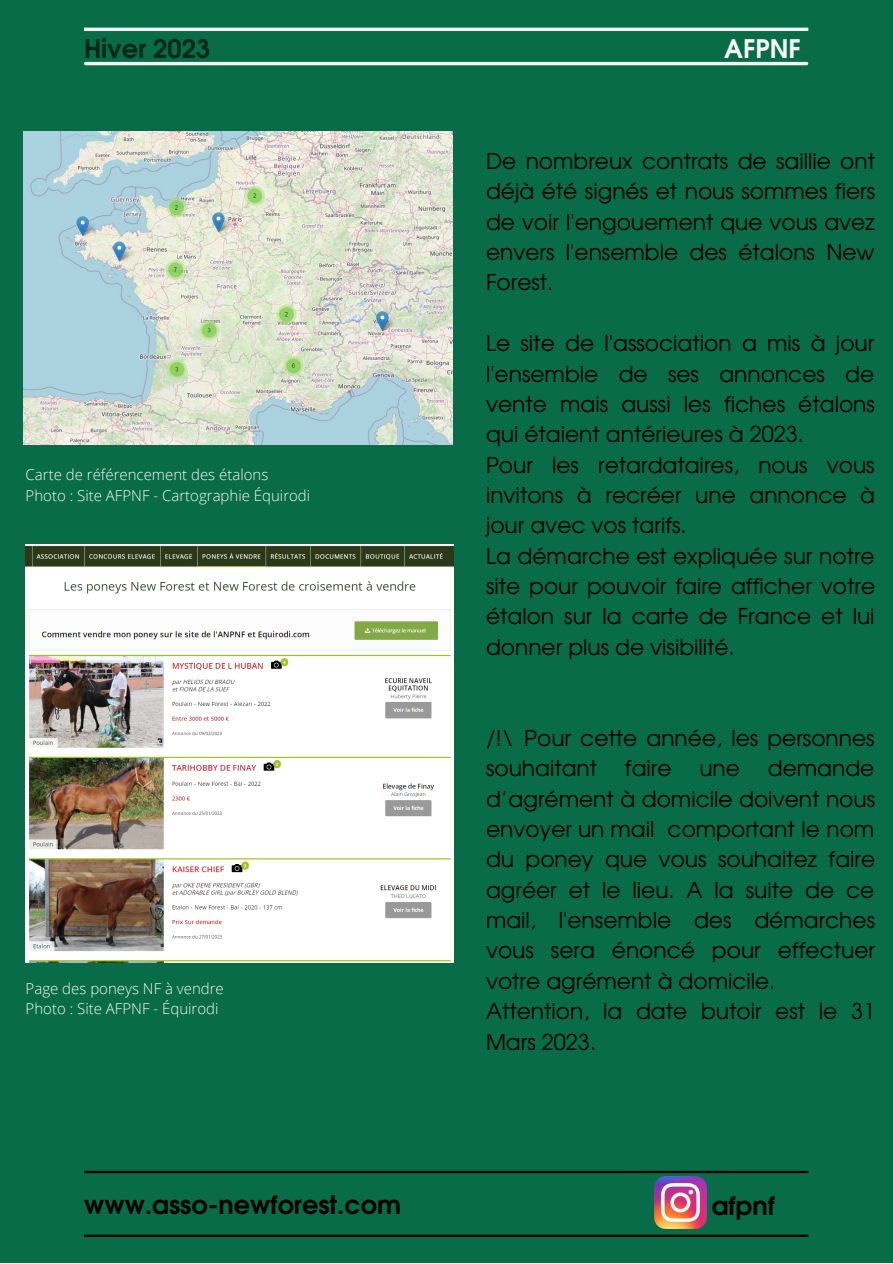
<style>
.page{position:relative;width:893px;height:1264px;background:#fff}
.page>*{position:absolute;margin:0;border:0;box-sizing:border-box;transform-origin:0 0}
.t1{font:700 25.5px "Te X Gyre Adventor";color:#000}
.t2{font:700 25.5px "Te X Gyre Adventor";color:#002719}
.t3{font:700 25.5px "Te X Gyre Adventor";color:#f7f7f8}
.t4{font:21.75px/30.3px "Te X Gyre Adventor";color:#000}
.t5{font:300 15px/20.2px "Open Sans";color:#f7f7f8}
</style>
<div class="page">
<div style="left:0;top:0;width:892px;height:1262px;background:#086c49"></div>
<hr style="left:84px;top:28px;width:724px;height:3px;background:#f7f7f8">
<hr style="left:86px;top:62px;width:720px;height:3px;background:#f7f7f8">
<hr style="left:84px;top:1234px;width:724px;height:2px;background:#000">
<hr style="left:84px;top:1170px;width:724px;height:3px;background:#000">
<img style="left:655px;top:1176px;width:51px;height:51px">
<img style="left:24px;top:131px;width:428px;height:314px">
<img style="left:26px;top:544px;width:427px;height:418px">
<p class="t2" style="left:84px;top:26px;width:128px">Hiver 2023</p>
<p class="t3" style="left:724px;top:26px;width:78px">AFPNF</p>
<p class="t5" style="left:26px;top:464px;width:286px">Carte de référencement des étalons<br>Photo : Site AFPNF - Cartographie Équirodi</p>
<p class="t5" style="left:26px;top:977px;width:200px">Page des poneys NF à vendre<br>Photo : Site AFPNF - Équirodi</p>
<p class="t4" style="left:486px;top:144px;width:391px;text-align:justify">De nombreux contrats de saillie ont déjà été signés et nous sommes fiers de voir l'engouement que vous avez envers l'ensemble des étalons New Forest.</p>
<p class="t4" style="left:486px;top:326px;width:390px">Le site de l'association a mis à jour l'ensemble de ses annonces de vente mais aussi les fiches étalons qui étaient antérieures à 2023.<br>Pour les retardataires, nous vous invitons à recréer une annonce à jour avec vos tarifs.<br>La démarche est expliquée sur notre site pour pouvoir faire afficher votre étalon sur la carte de France et lui donner plus de visibilité.</p>
<p class="t4" style="left:486px;top:721px;width:390px">/!\ Pour cette année, les personnes souhaitant</p>
<p class="t4" style="left:486px;top:751px;width:390px;text-indent:282px">demande d’agrément à domicile doivent nous envoyer un mail comportant le nom du poney que vous souhaitez faire agréer et le lieu. A la suite de ce mail, l'ensemble des démarches vous sera énoncé pour effectuer votre agrément à domicile.<br>Attention, la date butoir est le 31<br>Mars 2023.</p>
<p class="t4" style="left:625px;top:751px;width:48px">faire</p>
<p class="t4" style="left:699px;top:751px;width:42px">une</p>
<p class="t1" style="left:84px;top:1182px;width:318px">www.asso-newforest.com</p>
<p class="t1" style="left:711px;top:1183px;width:65px">afpnf</p>
</div>
